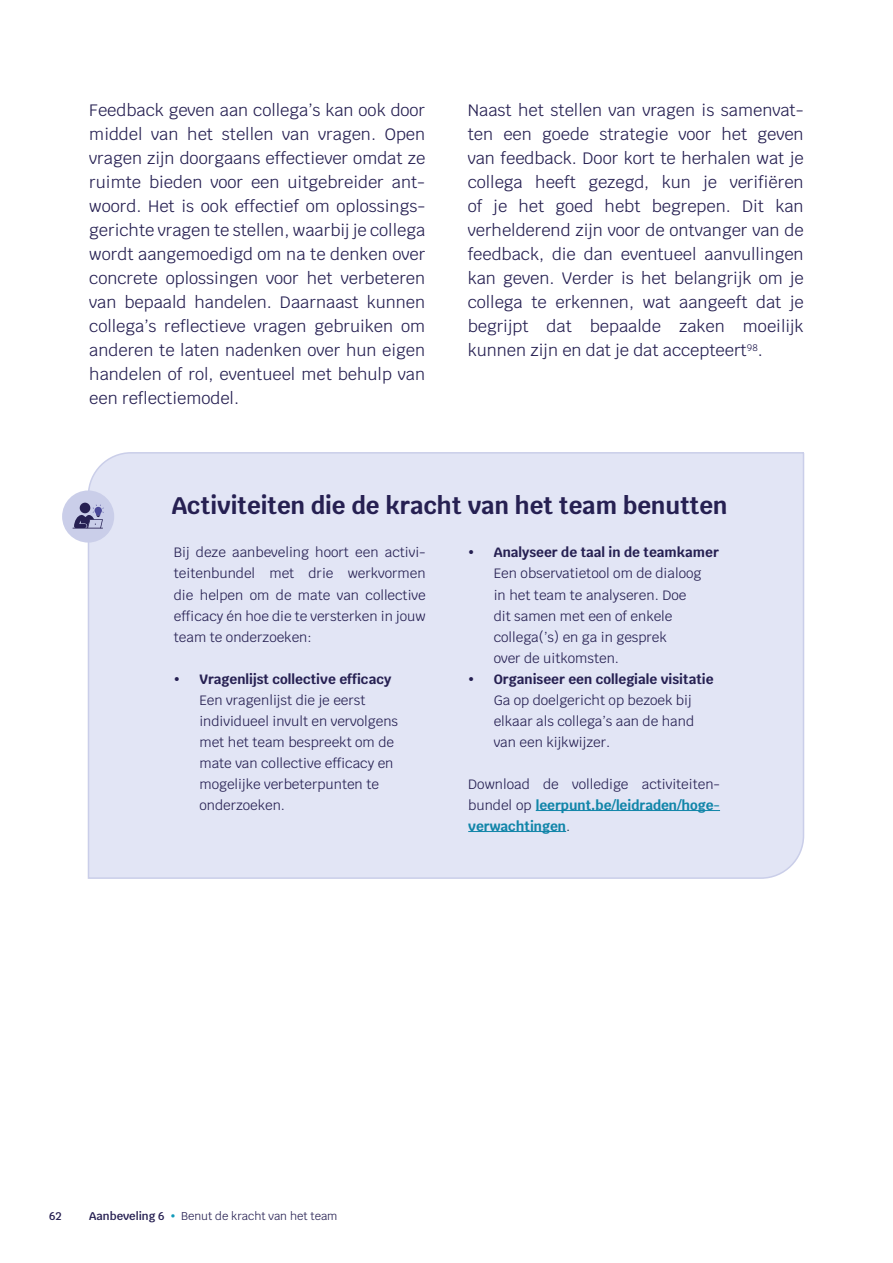
<style>
.page{position:relative;width:893px;height:1263px;background:#fff}
.page>*{position:absolute;margin:0;border:0;box-sizing:border-box;transform-origin:0 0}
.t1{font:700 24px "Krub";color:#262052}
.t2{font:16.5px/24px "Krub";color:#262052;text-align:justify}
.t3{font:13.5px/21px "Krub";color:#262052}
.t4{font:700 13.5px "Krub";color:#262052}
.t5{font:11.25px "Krub";color:#262052}
.t6{font:600 11.25px "Krub";color:#262052}
.s1{font-weight:700;color:#1185a9}
.s2{color:#0b2f40}
.s3{font-weight:600}
.s4{color:#119bba}
</style>
<div class="page">
<div style="left:87px;top:452px;width:718px;height:427px;background:#e2e5f5"></div>
<div style="left:62px;top:490px;width:52px;height:53px;background:#cacee9;border-radius:50%"></div>
<div style="left:80px;top:503px;width:10px;height:10px;background:#262052;border-radius:50%"></div>
<svg style="left:73px;top:504px;width:31px;height:25px"></svg>
<hr style="left:536px;top:810px;width:184px;height:1px;background:#1185a9">
<hr style="left:468px;top:831px;width:98px;height:1px;background:#1185a9">
<svg style="left:175px;top:677px;width:4px;height:4px"></svg>
<svg style="left:469px;top:550px;width:4px;height:4px"></svg>
<svg style="left:469px;top:677px;width:4px;height:4px"></svg>
<p class="t2" style="left:89px;top:98px;width:337px">Feedback geven aan collega’s kan ook door middel van het stellen van vragen. Open vragen zijn doorgaans effectiever omdat ze ruimte bieden voor een uitgebreider ant&shy;woord. Het is ook effectief om oplossings&shy;gerichte vragen te stellen, waarbij je collega wordt aangemoedigd om na te denken over concrete oplossingen voor het verbeteren van bepaald handelen. Daarnaast kunnen collega’s reflectieve vragen gebruiken om anderen te laten nadenken over hun eigen handelen of rol, eventueel met behulp van een reflectiemodel.</p>
<p class="t2" style="left:468px;top:98px;width:337px">Naast het stellen van vragen is samenvat&shy;ten een goede strategie voor het geven van feedback. Door kort te herhalen wat je collega heeft gezegd, kun je verifiëren of je het goed hebt begrepen. Dit kan verhelderend zijn voor de ontvanger van de feedback, die dan eventueel aanvullingen kan geven. Verder is het belangrijk om je collega te erkennen, wat aangeeft dat je begrijpt dat bepaalde zaken moeilijk kunnen zijn en dat je dat accepteert<sup>98</sup>.</p>
<h1 class="t1" style="left:172px;top:491px;width:557px">Activiteiten die de kracht van het team benutten</h1>
<p class="t3" style="left:174px;top:542px;width:253px">Bij deze aanbeveling hoort een activi-- teitenbundel met drie werkvormen die helpen om de mate van collective efficacy én hoe die te versterken in jouw team te onderzoeken:</p>
<p class="t4" style="left:199px;top:671px;width:193px">Vragenlijst collective efficacy</p>
<p class="t3" style="left:199px;top:689px;width:200px">Een vragenlijst die je eerst individueel invult en vervolgens met het team bespreekt om de mate van collective efficacy en mogelijke verbeterpunten te onderzoeken.</p>
<p class="t4" style="left:494px;top:545px;width:227px">Analyseer de taal in de teamkamer</p>
<p class="t3" style="left:494px;top:563px;width:209px">Een observatietool om de dialoog in het team te analyseren. Doe dit samen met een of enkele collega(’s) en ga in gesprek<br>over de uitkomsten.</p>
<p class="t4" style="left:494px;top:671px;width:221px">Organiseer een collegiale visitatie</p>
<p class="t3" style="left:494px;top:689px;width:202px">Ga op doelgericht op bezoek bij elkaar als collega’s aan de hand van een kijkwijzer.</p>
<p class="t3" style="left:468px;top:773px;width:252px">Download de volledige activiteiten-- bundel op <span class="s1">leerpunt.be/leidraden/hoge&shy;verwachtingen</span><span class="s2">.</span></p>
<p class="t6" style="left:49px;top:1209px;width:14px">62</p>
<p class="t5" style="left:89px;top:1206px;width:250px"><span class="s3">Aanbeveling 6</span> <span class="s4">•</span> Benut de kracht van het team</p>
</div>
